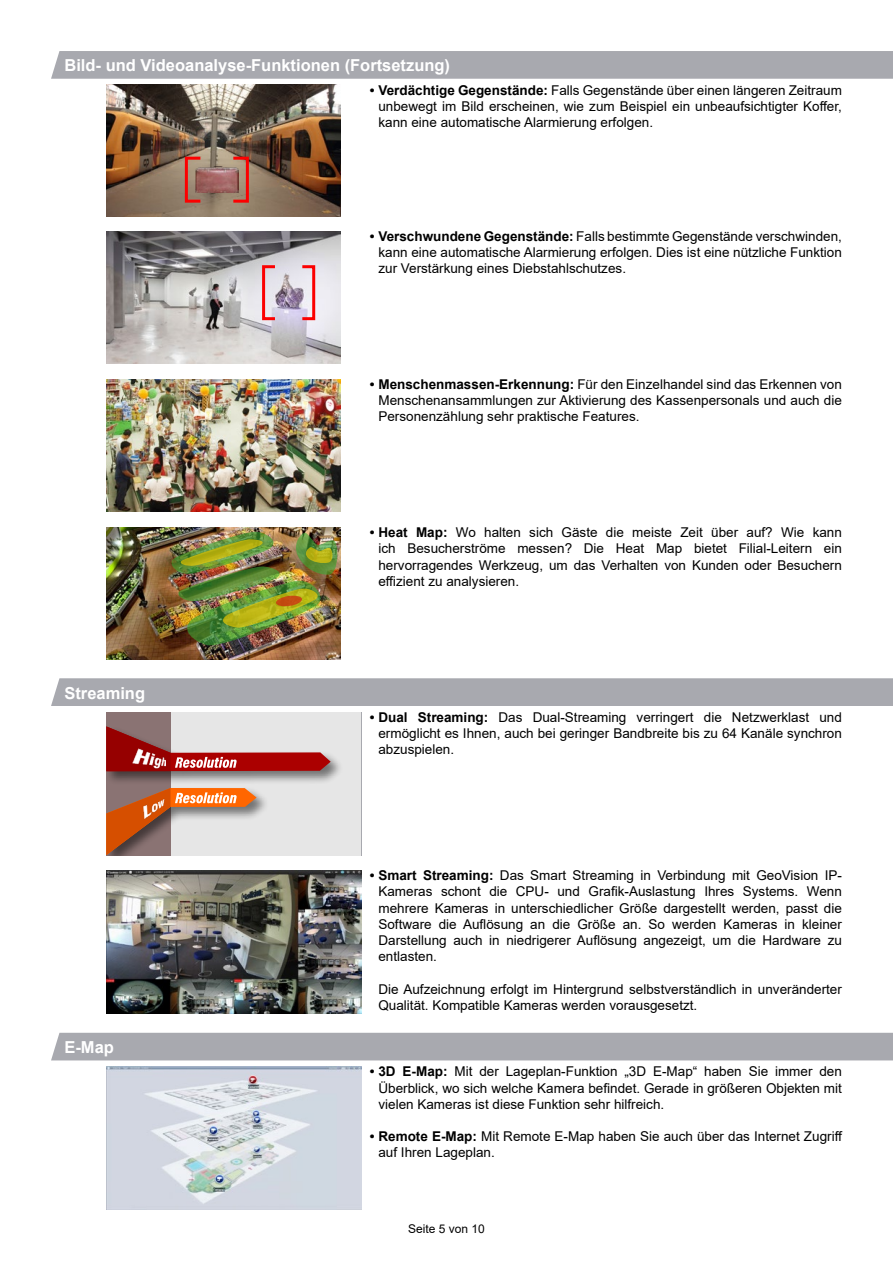
<style>
.page{position:relative;width:893px;height:1263px;background:#fff}
.page>*{position:absolute;margin:0;border:0;box-sizing:border-box;transform-origin:0 0}
.t1{font:700 16.5px "Arial";color:#fff}
.t2{font:13.5px/16.2px "Arial";color:#000;text-align:justify}
.t3{font:12px "Arial";color:#000}
.s1{font-weight:700}
</style>
<div class="page">
<div style="left:51px;top:51px;width:842px;height:28px;background:#a8a9af"></div>
<img style="left:106px;top:85px;width:234px;height:132px">
<div style="left:185px;top:157px;width:17px;height:46px;border:3px solid #fc0000"></div>
<div style="left:232px;top:157px;width:17px;height:46px;border:3px solid #fc0000"></div>
<img style="left:195px;top:167px;width:43px;height:26px">
<img style="left:106px;top:231px;width:234px;height:132px">
<div style="left:262px;top:265px;width:14px;height:55px;border:3px solid #fc0000"></div>
<div style="left:301px;top:265px;width:14px;height:55px;border:3px solid #fc0000"></div>
<img style="left:106px;top:379px;width:234px;height:132px">
<img style="left:106px;top:527px;width:234px;height:132px">
<img style="left:170px;top:531px;width:168px;height:115px">
<div style="left:51px;top:678px;width:842px;height:28px;background:#a8a9af"></div>
<div style="left:170px;top:712px;width:191px;height:144px;background:#e6e6e6"></div>
<div style="left:106px;top:712px;width:64px;height:144px;background:#8a7373"></div>
<div style="left:106px;top:725px;width:238px;height:60px;background:#000;opacity:.5"></div>
<div style="left:106px;top:786px;width:164px;height:70px;background:#000;opacity:.5"></div>
<svg style="left:106px;top:726px;width:225px;height:45px"></svg>
<svg style="left:106px;top:788px;width:151px;height:67px"></svg>
<img style="left:132px;top:748px;width:34px;height:71px">
<img style="left:106px;top:870px;width:255px;height:144px">
<div style="left:51px;top:1033px;width:842px;height:27px;background:#a8a9af"></div>
<img style="left:106px;top:1066px;width:255px;height:144px">
<p class="t1" style="left:64px;top:54px;width:387px">Bild- und Videoanalyse-Funktionen (Fortsetzung)</p>
<p class="t2" style="left:378px;top:82px;width:465px;text-indent:-9px"><span class="s1">• Verdächtige Gegenstände:</span> Falls Gegenstände über einen längeren Zeitraum unbewegt im Bild erscheinen, wie zum Beispiel ein unbeaufsichtigter Koffer, kann eine automatische Alarmierung erfolgen.</p>
<p class="t2" style="left:378px;top:228px;width:465px;text-indent:-9px"><span class="s1">• Verschwundene Gegenstände:</span> Falls bestimmte Gegenstände verschwinden, kann eine automatische Alarmierung erfolgen. Dies ist eine nützliche Funktion zur Verstärkung eines Diebstahlschutzes.</p>
<p class="t2" style="left:378px;top:376px;width:465px;text-indent:-9px"><span class="s1">• Menschenmassen-Erkennung:</span> Für den Einzelhandel sind das Erkennen von Menschenansammlungen zur Aktivierung des Kassenpersonals und auch die Personenzählung sehr praktische Features.</p>
<p class="t1" style="left:64px;top:681px;width:82px">Streaming</p>
<p class="t1" style="left:64px;top:1035px;width:51px">E-Map</p>
<p class="t2" style="left:378px;top:524px;width:465px;text-indent:-9px"><span class="s1">• Heat Map:</span> Wo halten sich Gäste die meiste Zeit über auf? Wie kann ich Besucherströme messen? Die Heat Map bietet Filial-Leitern ein hervorragendes Werkzeug, um das Verhalten von Kunden oder Besuchern effizient zu analysieren.</p>
<p class="t2" style="left:378px;top:709px;width:465px;text-indent:-9px"><span class="s1">• Dual Streaming:</span> Das Dual-Streaming verringert die Netzwerklast und ermöglicht es Ihnen, auch bei geringer Bandbreite bis zu 64 Kanäle synchron abzuspielen.</p>
<p class="t2" style="left:378px;top:867px;width:465px;text-indent:-9px"><span class="s1">• Smart Streaming:</span> Das Smart Streaming in Verbindung mit GeoVision IP-Kameras schont die CPU- und Grafik-Auslastung Ihres Systems. Wenn mehrere Kameras in unterschiedlicher Größe dargestellt werden, passt die Software die Auflösung an die Größe an. So werden Kameras in kleiner Darstellung auch in niedrigerer Auflösung angezeigt, um die Hardware zu entlasten.</p>
<p class="t2" style="left:378px;top:981px;width:465px">Die Aufzeichnung erfolgt im Hintergrund selbstverständlich in unveränderter<br>Qualität. Kompatible Kameras werden vorausgesetzt.</p>
<p class="t2" style="left:378px;top:1063px;width:465px;text-indent:-9px"><span class="s1">• 3D E-Map:</span> Mit der Lageplan-Funktion „3D E-Map“ haben Sie immer den Überblick, wo sich welche Kamera befindet. Gerade in größeren Objekten mit vielen Kameras ist diese Funktion sehr hilfreich.</p>
<p class="t2" style="left:378px;top:1128px;width:465px;text-indent:-9px"><span class="s1">• Remote E-Map:</span> Mit Remote E-Map haben Sie auch über das Internet Zugriff auf Ihren Lageplan.</p>
<p class="t3" style="left:408px;top:1220px;width:78px">Seite 5 von 10</p>
</div>
